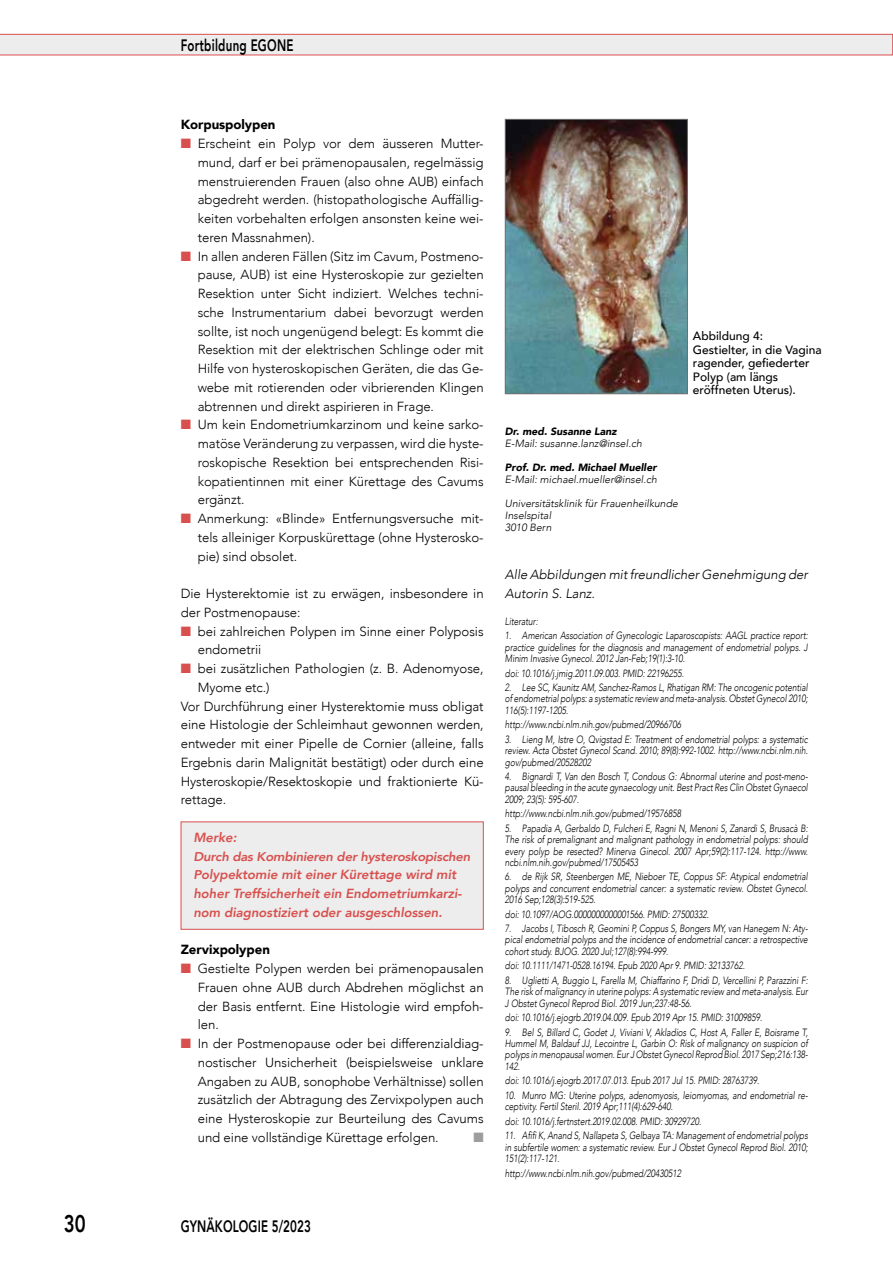
<style>
.page{position:relative;width:893px;height:1263px;background:#fff}
.page>*{position:absolute;margin:0;border:0;box-sizing:border-box;transform-origin:0 0}
.t1{font:800 24px "Avenir";color:#000;scale:.77 1}
.t2{font:800 16.5px "Avenir";letter-spacing:.02em;color:#000;scale:.7 1}
.t3{font:13.5px "Zapf Dingbats";color:#9d9d9c}
.t4{font:300 13.2px/18.8px "Avenir";letter-spacing:-.005em;color:#000;text-align:justify}
.t5{font:italic 800 13.2px/18.8px "Avenir";letter-spacing:-.005em;color:#d8504e}
.t6{font:italic 300 13.2px/18.8px "Avenir";letter-spacing:-.005em;color:#000}
.t7{font:900 13.2px "Avenir";letter-spacing:-.005em;color:#000}
.t8{font:italic 800 12.6px "Avenir";letter-spacing:-.02em;color:#d8504e;scale:1.04 1}
.t9{font:500 12px/13.5px "Avenir";color:#000}
.t10{font:italic 300 10.5px/11.2px "Avenir";letter-spacing:-.005em;color:#000;text-align:justify;scale:.8 1}
.t11{font:italic 300 10.5px/12px "Avenir";letter-spacing:-.005em;color:#000}
.t12{font:italic 900 10.5px "Avenir";color:#000}
.s1{color:#d8504e}
.s2{font-size:12.6px}
</style>
<div class="page">
<svg style="left:0;top:34px;width:893px;height:21px"></svg>
<div style="left:181px;top:821px;width:303px;height:108px;background:#ededed"></div>
<img style="left:507px;top:121px;width:179px;height:271px">
<div style="left:505px;top:119px;width:183px;height:275px;border:1px solid #706f6f"></div>
<h2 class="t2" style="left:181px;top:32px;width:163px">Fortbildung EGONE</h2>
<p class="t7" style="left:181px;top:113px;width:96px">Korpuspolypen</p>
<p class="t4" style="left:198px;top:134px;width:287px;text-indent:-17px"><span class="s1">■</span> Erscheint ein Polyp vor dem äusseren Mutter&shy;mund, darf er bei prämenopausalen, regelmässig menstruierenden Frauen (also ohne AUB) einfach abgedreht werden. (histopathologische Auffällig&shy;keiten vorbehalten erfolgen ansonsten keine wei&shy;teren Massnahmen).</p>
<p class="t4" style="left:198px;top:247px;width:287px;text-indent:-17px"><span class="s1">■</span> In allen anderen Fällen (Sitz im Cavum, Postmeno&shy;pause, AUB) ist eine Hysteroskopie zur gezielten Resektion unter Sicht indiziert. Welches techni&shy;sche Instrumentarium dabei bevorzugt werden sollte, ist noch ungenügend belegt: Es kommt die Resektion mit der elektrischen Schlinge oder mit Hilfe von hysteroskopischen Geräten, die das Ge&shy;webe mit rotierenden oder vibrierenden Klingen abtrennen und direkt aspirieren in Frage.</p>
<p class="t4" style="left:198px;top:415px;width:287px;text-indent:-17px"><span class="s1">■</span> Um kein Endometriumkarzinom und keine sarko&shy;matöse Veränderung zu verpassen, wird die hyste&shy;roskopische Resektion bei entsprechenden Risi&shy;kopatientinnen mit einer Kürettage des Cavums ergänzt.</p>
<p class="t4" style="left:198px;top:509px;width:287px;text-indent:-17px"><span class="s1">■</span> Anmerkung: «Blinde» Entfernungsversuche mit&shy;tels alleiniger Korpuskürettage (ohne Hysterosko&shy;pie) sind obsolet.</p>
<p class="t4" style="left:181px;top:584px;width:304px">Die Hysterektomie ist zu erwägen, insbesondere in der Postmenopause:</p>
<p class="t4" style="left:198px;top:622px;width:287px;text-indent:-17px"><span class="s1">■</span> bei zahlreichen Polypen im Sinne einer Polyposis endometrii</p>
<p class="t4" style="left:181px;top:659px;width:304px"><span class="s1">■</span> bei zusätzlichen Pathologien (z. B. Adenomyose,</p>
<p class="t4" style="left:198px;top:678px;width:73px">Myome etc.)</p>
<p class="t4" style="left:181px;top:697px;width:304px">Vor Durchführung einer Hysterektomie muss obligat</p>
<p class="t4" style="left:181px;top:715px;width:304px">eine Histologie der Schleimhaut gewonnen werden,</p>
<p class="t4" style="left:181px;top:734px;width:304px">entweder mit einer Pipelle de Cornier (alleine, falls</p>
<p class="t4" style="left:181px;top:753px;width:304px">Ergebnis darin Malignität bestätigt) oder durch eine</p>
<p class="t4" style="left:181px;top:772px;width:304px">Hysteroskopie/Resektoskopie und fraktionierte Kü-</p>
<p class="t4" style="left:181px;top:790px;width:47px">rettage.</p>
<p class="t5" style="left:193px;top:828px;width:45px">Merke:</p>
<p class="t8" style="left:193px;top:849px;width:268px">Durch das Kombinieren der hysteroskopischen</p>
<p class="t5" style="left:193px;top:865px;width:270px"><span class="s2">P</span>olypektomie mit einer Kürettage wird mit hoher Treffsicherheit ein Endometriumkarzi&shy;nom diagnostiziert oder ausgeschlossen.</p>
<p class="t7" style="left:181px;top:938px;width:91px">Zervixpolypen</p>
<p class="t4" style="left:198px;top:959px;width:287px;text-indent:-17px"><span class="s1">■</span> Gestielte Polypen werden bei prämenopausalen Frauen ohne AUB durch Abdrehen möglichst an der Basis entfernt. Eine Histologie wird empfoh&shy;len.</p>
<p class="t4" style="left:198px;top:1034px;width:287px;text-indent:-17px"><span class="s1">■</span> In der Postmenopause oder bei differenzialdiag&shy;nostischer Unsicherheit (beispielsweise unklare Angaben zu AUB, sonophobe Verhältnisse) sollen zusätzlich der Abtragung des Zervixpolypen auch eine Hysteroskopie zur Beurteilung des Cavums und eine vollständige Kürettage erfolgen.</p>
<p class="t3" style="left:473px;top:1131px;width:12px">■</p>
<h1 class="t1" style="left:64px;top:1205px;width:30px">30</h1>
<h2 class="t2" style="left:181px;top:1213px;width:188px">GYNÄKOLOGIE 5/2023</h2>
<p class="t9" style="left:693px;top:329px;width:130px">Abbildung 4:<br>Gestielter, in die Vagina ragender, gefiederter<br>Polyp (am längs eröffneten Uterus).</p>
<p class="t12" style="left:505px;top:422px;width:113px">Dr. med. Susanne Lanz</p>
<p class="t11" style="left:505px;top:437px;width:138px">E-Mail: susanne.lanz@insel.ch</p>
<p class="t12" style="left:505px;top:458px;width:153px">Prof. Dr. med. Michael Mueller</p>
<p class="t11" style="left:505px;top:473px;width:154px">E-Mail: michael.mueller@insel.ch</p>
<p class="t11" style="left:505px;top:497px;width:175px">Universitätsklinik für Frauenheilkunde<br>Inselspital<br>3010 Bern</p>
<p class="t6" style="left:505px;top:565px;width:304px">Alle Abbildungen mit freundlicher Genehmigung der<br>Autorin S. Lanz.</p>
<p class="t10" style="left:505px;top:615px;width:43px">Literatur:</p>
<p class="t10" style="left:505px;top:630px;width:380px">1. American Association of Gynecologic Laparoscopists: AAGL practice report: practice guidelines for the diagnosis and management of endometrial polyps. J Minim Invasive Gynecol. 2012 Jan-Feb;19(1):3-10.</p>
<p class="t10" style="left:505px;top:667px;width:225px">doi: 10.1016/j.jmig.2011.09.003. PMID: 22196255.</p>
<p class="t10" style="left:505px;top:682px;width:380px">2. Lee SC, Kaunitz AM, Sanchez-Ramos L, Rhatigan RM: The oncogenic potential of endometrial polyps: a systematic review and meta-analysis. Obstet Gynecol 2010; 116(5):1197-1205.</p>
<p class="t10" style="left:505px;top:719px;width:222px">http://www.ncbi.nlm.nih.gov/pubmed/20966706</p>
<p class="t10" style="left:505px;top:734px;width:380px">3. Lieng M, Istre O, Qvigstad E: Treatment of endometrial polyps: a systematic review. Acta Obstet Gynecol Scand. 2010; 89(8):992-1002. http://www.ncbi.nlm.nih. gov/pubmed/20528202</p>
<p class="t10" style="left:505px;top:771px;width:380px">4. Bignardi T, Van den Bosch T, Condous G: Abnormal uterine and post-meno&shy;pausal bleeding in the acute gynaecology unit. Best Pract Res Clin Obstet Gynaecol 2009; 23(5): 595-607.</p>
<p class="t10" style="left:505px;top:808px;width:222px">http://www.ncbi.nlm.nih.gov/pubmed/19576858</p>
<p class="t10" style="left:505px;top:823px;width:380px">5. Papadia A, Gerbaldo D, Fulcheri E, Ragni N, Menoni S, Zanardi S, Brusacà B:<br>The risk of premalignant and malignant pathology in endometrial polyps: should every polyp be resected? Minerva Ginecol. 2007 Apr;59(2):117-124. http://www. ncbi.nlm.nih.gov/pubmed/17505453</p>
<p class="t10" style="left:505px;top:871px;width:380px">6. de Rijk SR, Steenbergen ME, Nieboer TE, Coppus SF: Atypical endometrial polyps and concurrent endometrial cancer: a systematic review. Obstet Gynecol.<br>2016 Sep;128(3):519-525.</p>
<p class="t10" style="left:505px;top:908px;width:256px">doi: 10.1097/AOG.0000000000001566. PMID: 27500332.</p>
<p class="t10" style="left:505px;top:923px;width:380px">7. Jacobs I, Tibosch R, Geomini P, Coppus S, Bongers MY, van Hanegem N: Aty&shy;pical endometrial polyps and the incidence of endometrial cancer: a retrospective cohort study. BJOG. 2020 Jul;127(8):994-999.</p>
<p class="t10" style="left:505px;top:960px;width:302px">doi: 10.1111/1471-0528.16194. Epub 2020 Apr 9. PMID: 32133762.</p>
<p class="t10" style="left:505px;top:975px;width:380px">8. Uglietti A, Buggio L, Farella M, Chiaffarino F, Dridi D, Vercellini P, Parazzini F:<br>The risk of malignancy in uterine polyps: A systematic review and meta-analysis. Eur J Obstet Gynecol Reprod Biol. 2019 Jun;237:48-56.</p>
<p class="t10" style="left:505px;top:1012px;width:323px">doi: 10.1016/j.ejogrb.2019.04.009. Epub 2019 Apr 15. PMID: 31009859.</p>
<p class="t10" style="left:505px;top:1026px;width:380px">9. Bel S, Billard C, Godet J, Viviani V, Akladios C, Host A, Faller E, Boisrame T, Hummel M, Baldauf JJ, Lecointre L, Garbin O: Risk of malignancy on suspicion of polyps in menopausal women. Eur J Obstet Gynecol Reprod Biol. 2017 Sep;216:138- 142.</p>
<p class="t10" style="left:505px;top:1075px;width:319px">doi: 10.1016/j.ejogrb.2017.07.013. Epub 2017 Jul 15. PMID: 28763739.</p>
<p class="t10" style="left:505px;top:1090px;width:380px">10. Munro MG: Uterine polyps, adenomyosis, leiomyomas, and endometrial re&shy;ceptivity. Fertil Steril. 2019 Apr;111(4):629-640.</p>
<p class="t10" style="left:505px;top:1115px;width:247px">doi: 10.1016/j.fertnstert.2019.02.008. PMID: 30929720.</p>
<p class="t10" style="left:505px;top:1130px;width:380px">11. Afifi K, Anand S, Nallapeta S, Gelbaya TA: Management of endometrial polyps in subfertile women: a systematic review. Eur J Obstet Gynecol Reprod Biol. 2010; 151(2):117-121.</p>
<p class="t10" style="left:505px;top:1167px;width:222px">http://www.ncbi.nlm.nih.gov/pubmed/20430512</p>
</div>
